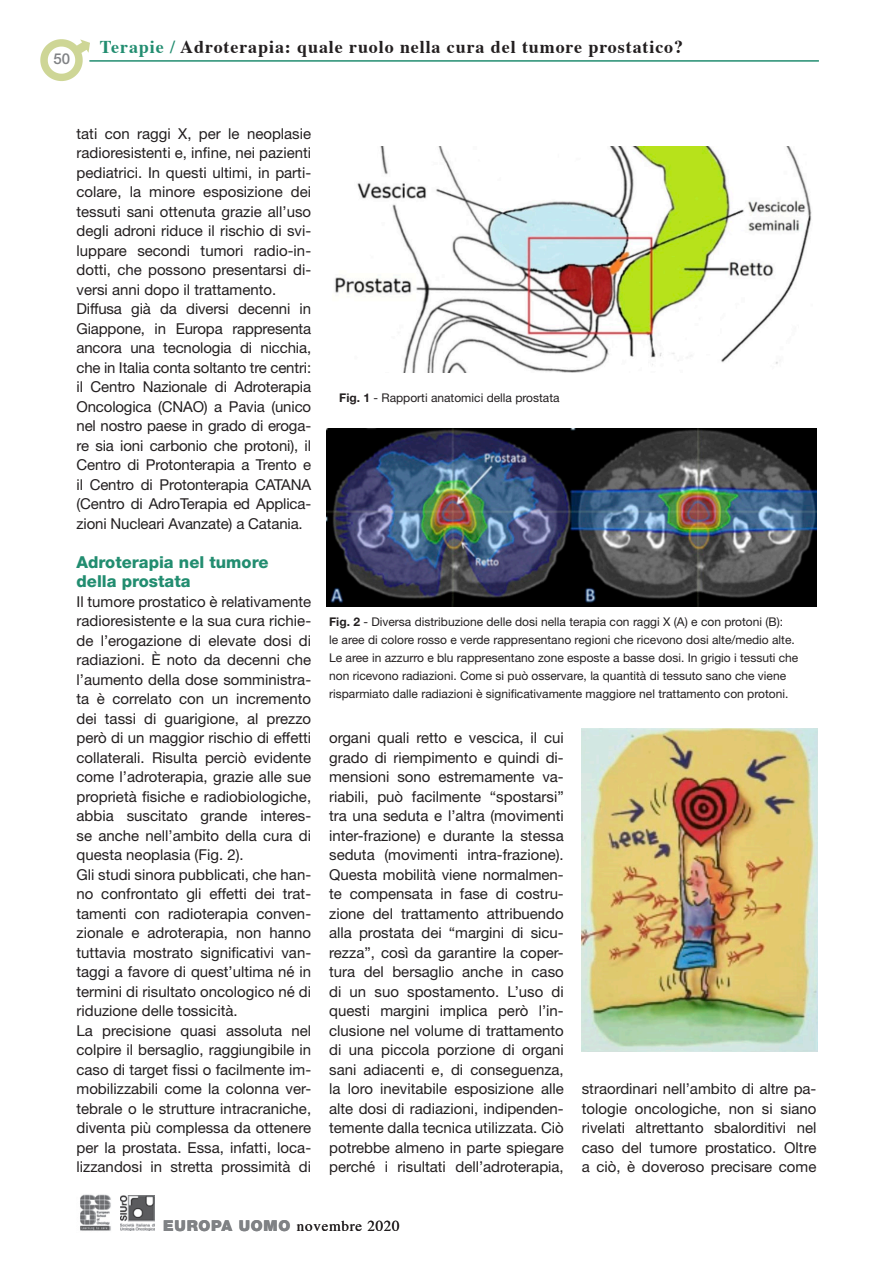
<style>
.page{position:relative;width:893px;height:1263px;background:#fff}
.page>*{position:absolute;margin:0;border:0;box-sizing:border-box;transform-origin:0 0}
.testata_sx{font:700 18px "Times";letter-spacing:.05em;color:#231f20}
.titolo_paragrafo{font:800 16.5px/19.5px "Helvetica Neue LT Std";color:#228d70}
.testo_articolo{font:15px/19.5px "Helvetica Neue LT Std";color:#231f20;text-align:justify}
.t1{font:15px "Times";letter-spacing:.05em;color:#231f20}
.t2{font:500 15px "Helvetica Neue LT Std";color:#808285}
.didascalia{font:12px/18px "Helvetica Neue LT Std";color:#231f20}
.s1{color:#228d70}
.s2{font-weight:700}
.s3{font-family:"Helvetica Neue LT Std";font-weight:900;color:#808285}
</style>
<div class="page">
<img style="left:80px;top:1194px;width:31px;height:37px">
<img style="left:121px;top:1195px;width:33px;height:35px">
<img style="left:40px;top:39px;width:49px;height:42px">
<hr style="left:89px;top:60px;width:730px;height:2px;background:#228d70">
<img style="left:335px;top:146px;width:477px;height:226px">
<img style="left:326px;top:428px;width:490px;height:179px">
<img style="left:582px;top:729px;width:235px;height:323px">
<p class="t2" style="left:53px;top:50px;width:18px">50</p>
<p class="testata_sx" style="left:100px;top:30px;width:585px"><span class="s1">Terapie /</span> Adroterapia: quale ruolo nella cura del tumore prostatico?</p>
<p class="testo_articolo" style="left:77px;top:123px;width:236px">tati con raggi X, per le neoplasie radioresistenti e, infine, nei pazienti pediatrici. In questi ultimi, in parti&shy;colare, la minore esposizione dei tessuti sani ottenuta grazie all’uso degli adroni riduce il rischio di svi&shy;luppare secondi tumori radio-in&shy;dotti, che possono presentarsi di&shy;versi anni dopo il trattamento.</p>
<p class="testo_articolo" style="left:77px;top:299px;width:236px">Diffusa già da diversi decenni in Giappone, in Europa rappresenta ancora una tecnologia di nicchia, che in Italia conta soltanto tre centri: il Centro Nazionale di Adroterapia Oncologica (CNAO) a Pavia (unico nel nostro paese in grado di eroga&shy;re sia ioni carbonio che protoni), il Centro di Protonterapia a Trento e il Centro di Protonterapia CATANA (Centro di AdroTerapia ed Applica&shy;zioni Nucleari Avanzate) a Catania.</p>
<p class="titolo_paragrafo" style="left:77px;top:552px;width:193px">Adroterapia nel tumore della prostata</p>
<p class="testo_articolo" style="left:77px;top:591px;width:236px">Il tumore prostatico è relativamente radioresistente e la sua cura richie&shy;de l’erogazione di elevate dosi di radiazioni. È noto da decenni che l’aumento della dose somministra&shy;ta è correlato con un incremento dei tassi di guarigione, al prezzo però di un maggior rischio di effetti collaterali. Risulta perciò evidente come l’adroterapia, grazie alle sue proprietà fisiche e radiobiologiche, abbia suscitato grande interes&shy;se anche nell’ambito della cura di questa neoplasia (Fig. 2).</p>
<p class="testo_articolo" style="left:77px;top:864px;width:236px">Gli studi sinora pubblicati, che han&shy;no confrontato gli effetti dei trat&shy;tamenti con radioterapia conven&shy;zionale e adroterapia, non hanno tuttavia mostrato significativi van&shy;taggi a favore di quest’ultima né in termini di risultato oncologico né di riduzione delle tossicità.</p>
<p class="testo_articolo" style="left:77px;top:1020px;width:236px">La precisione quasi assoluta nel colpire il bersaglio, raggiungibile in caso di target fissi o facilmente im&shy;mobilizzabili come la colonna ver&shy;tebrale o le strutture intracraniche, diventa più complessa da ottenere per la prostata. Essa, infatti, loca&shy;lizzandosi in stretta prossimità di</p>
<p class="didascalia" style="left:339px;top:389px;width:222px"><span class="s2">Fig. 1</span> - Rapporti anatomici della prostata</p>
<p class="didascalia" style="left:329px;top:612px;width:471px"><span class="s2">Fig. 2</span> - Diversa distribuzione delle dosi nella terapia con raggi X (A) e con protoni (B):<br>le aree di colore rosso e verde rappresentano regioni che ricevono dosi alte/medio alte.<br>Le aree in azzurro e blu rappresentano zone esposte a basse dosi. In grigio i tessuti che non ricevono radiazioni. Come si può osservare, la quantità di tessuto sano che viene risparmiato dalle radiazioni è significativamente maggiore nel trattamento con protoni.</p>
<p class="testo_articolo" style="left:329px;top:728px;width:236px">organi quali retto e vescica, il cui grado di riempimento e quindi di&shy;mensioni sono estremamente va&shy;riabili, può facilmente “spostarsi” tra una seduta e l’altra (movimenti inter-frazione) e durante la stessa seduta (movimenti intra-frazione).<br>Questa mobilità viene normalmen&shy;te compensata in fase di costru&shy;zione del trattamento attribuendo alla prostata dei “margini di sicu&shy;rezza”, così da garantire la coper&shy;tura del bersaglio anche in caso di un suo spostamento. L’uso di questi margini implica però l’in&shy;clusione nel volume di trattamento di una piccola porzione di organi sani adiacenti e, di conseguenza, la loro inevitabile esposizione alle alte dosi di radiazioni, indipenden&shy;temente dalla tecnica utilizzata. Ciò potrebbe almeno in parte spiegare perché i risultati dell’adroterapia,</p>
<p class="testo_articolo" style="left:582px;top:1079px;width:236px">straordinari nell’ambito di altre pa&shy;tologie oncologiche, non si siano rivelati altrettanto sbalorditivi nel caso del tumore prostatico. Oltre a ciò, è doveroso precisare come</p>
<p class="t1" style="left:163px;top:1212px;width:238px"><span class="s3">EUROPA UOMO</span> novembre 2020</p>
</div>
